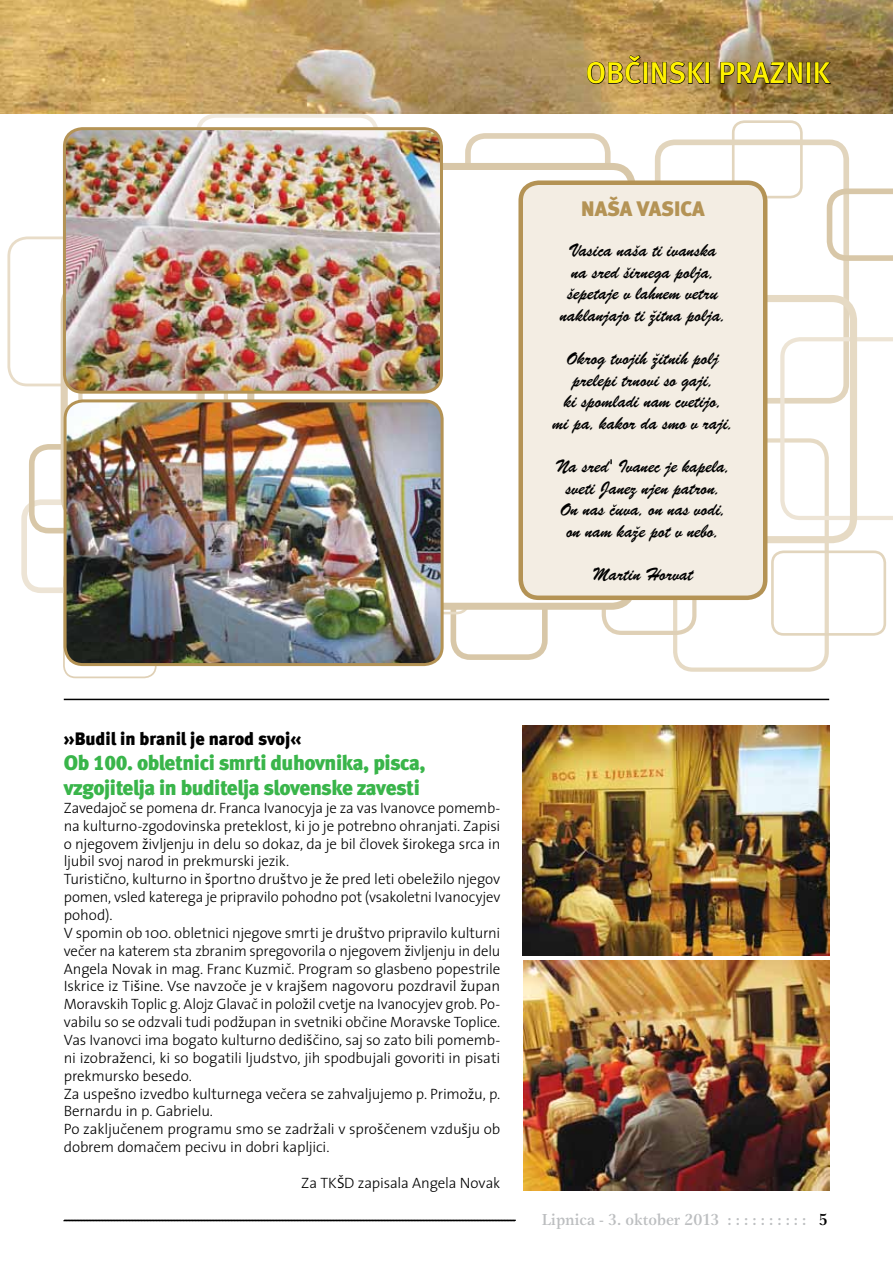
<style>
.page{position:relative;width:893px;height:1263px;background:#fff}
.page>*{position:absolute;margin:0;border:0;box-sizing:border-box;transform-origin:0 0}
.t1{font:30px "Meta Medium CE";color:#fff200}
.t2{font:21px/25.2px "Meta Black CELF";letter-spacing:-.025em;color:#39b54a}
.t3{font:21px "Meta Black CELF";color:#b49355}
.t4{font:18px/21.6px "Brush Script BT";letter-spacing:.005em;color:#000;text-align:center}
.t5{font:18px "Meta Black CELF";color:#000}
.t6{font:500 16.5px "Gamma Itc TEE";color:#bcbec0}
.t7{font:300 15px/17.9px "The Sans OT";letter-spacing:-.01em;color:#000}
.s1{color:#000}
</style>
<div class="page">
<img style="left:0;top:0;width:893px;height:114px">
<svg style="left:587px;top:55px;width:54px;height:29px;background:#9e804c"></svg>
<div style="left:643px;top:62px;width:5px;height:22px;border:1px solid #000"></div>
<svg style="left:651px;top:0;width:54px;height:84px;background:#a28246"></svg>
<div style="left:705px;top:62px;width:5px;height:22px;border:1px solid #000"></div>
<img style="left:720px;top:0;width:83px;height:84px">
<div style="left:806px;top:62px;width:5px;height:22px;border:1px solid #000"></div>
<svg style="left:814px;top:62px;width:17px;height:22px"></svg>
<svg style="left:63px;top:1219px;width:453px;height:2px"></svg>
<hr style="left:64px;top:699px;width:765px;height:1px;background:#000">
<img style="left:523px;top:725px;width:306px;height:230px">
<img style="left:523px;top:961px;width:306px;height:229px">
<div style="left:7px;top:236px;width:117px;height:150px;border:3px solid #d2bc94;border-radius:19px"></div>
<div style="left:451px;top:510px;width:97px;height:150px;border:6px solid #b49355;border-radius:17px"></div>
<div style="left:655px;top:140px;width:194px;height:264px;border:6px solid #c7ad7e;border-radius:17px"></div>
<div style="left:673px;top:438px;width:156px;height:234px;border:4px solid #ceb78d;border-radius:18px"></div>
<svg style="left:780px;top:337px;width:113px;height:183px"></svg>
<svg style="left:827px;top:188px;width:66px;height:73px"></svg>
<div style="left:602px;top:510px;width:94px;height:125px;border:4px solid #c1a470;border-radius:18px"></div>
<div style="left:771px;top:550px;width:115px;height:86px;border:3px solid #c7ad7e;border-radius:11px"></div>
<div style="left:732px;top:120px;width:71px;height:78px;border:3px solid #c7ad7e;border-radius:11px"></div>
<div style="left:63px;top:567px;width:94px;height:111px;border:2px solid #c1a470;border-radius:12px"></div>
<div style="left:465px;top:133px;width:146px;height:102px;border:6px solid #c1a470;border-radius:17px"></div>
<div style="left:21px;top:499px;width:190px;height:94px;border:6px solid #dccbad;border-radius:17px"></div>
<div style="left:251px;top:166px;width:381px;height:440px;background:#fff;border-radius:20px"></div>
<div style="left:647px;top:295px;width:210px;height:248px;border:7px solid #ceb78d;border-radius:22px"></div>
<div style="left:29px;top:444px;width:77px;height:89px;border:6px solid #b49355;border-radius:17px"></div>
<img style="left:64px;top:131px;width:375px;height:261px">
<div style="left:63px;top:127px;width:380px;height:267px;border:3px solid #b49355;border-radius:18px"></div>
<img style="left:65px;top:401px;width:375px;height:263px">
<div style="left:64px;top:399px;width:380px;height:267px;border:3px solid #b49355;border-radius:18px"></div>
<div style="left:521px;top:183px;width:244px;height:415px;background:#f3ede3;border-radius:18px"></div>
<div style="left:518px;top:180px;width:249px;height:420px;border:4px solid #b49355;border-radius:18px"></div>
<h1 class="t1" style="left:586px;top:54px;width:245px">OBČINSKI PRAZNIK</h1>
<h2 class="t3" style="left:581px;top:196px;width:125px">NAŠA VASICA</h2>
<p class="t4" style="left:561px;top:240px;width:166px">Vasica naša ti ivanska na sred širnega polja, šepetaje v lahnem vetru naklanjajo ti žitna polja.</p>
<p class="t4" style="left:553px;top:348px;width:181px">Okrog tvojih žitnih polj prelepi trnovi so gaji,<br>ki spomladi nam cvetijo,<br>mi pa, kakor da smo v raji.</p>
<p class="t4" style="left:556px;top:456px;width:175px">Na sred' Ivanec je kapela, sveti Janez njen patron.<br>On nas čuva, on nas vodi, on nam kaže pot v nebo.</p>
<p class="t4" style="left:593px;top:564px;width:102px">Martin Horvat</p>
<p class="t5" style="left:64px;top:727px;width:239px">»Budil in branil je narod svoj«</p>
<h2 class="t2" style="left:64px;top:750px;width:363px">Ob 100. obletnici smrti duhovnika, pisca, vzgojitelja in buditelja slovenske zavesti</h2>
<p class="t7" style="left:64px;top:798px;width:438px">Zavedajoč se pomena dr. Franca Ivanocyja je za vas Ivanovce pomemb&shy;na kulturno-zgodovinska preteklost, ki jo je potrebno ohranjati. Zapisi o njegovem življenju in delu so dokaz, da je bil človek širokega srca in ljubil svoj narod in prekmurski jezik.<br>Turistično, kulturno in športno društvo je že pred leti obeležilo njegov pomen, vsled katerega je pripravilo pohodno pot (vsakoletni Ivanocyjev pohod).<br>V spomin ob 100. obletnici njegove smrti je društvo pripravilo kulturni večer na katerem sta zbranim spregovorila o njegovem življenju in delu Angela Novak in mag. Franc Kuzmič. Program so glasbeno popestrile Iskrice iz Tišine. Vse navzoče je v krajšem nagovoru pozdravil župan Moravskih Toplic g. Alojz Glavač in položil cvetje na Ivanocyjev grob. Po&shy;vabilu so se odzvali tudi podžupan in svetniki občine Moravske Toplice.<br>Vas Ivanovci ima bogato kulturno dediščino, saj so zato bili pomemb&shy;ni izobraženci, ki so bogatili ljudstvo, jih spodbujali govoriti in pisati prekmursko besedo.<br>Za uspešno izvedbo kulturnega večera se zahvaljujemo p. Primožu, p.<br>Bernardu in p. Gabrielu.<br>Po zaključenem programu smo se zadržali v sproščenem vzdušju ob dobrem domačem pecivu in dobri kapljici.</p>
<p class="t7" style="left:301px;top:1173px;width:201px">Za TKŠD zapisala Angela Novak</p>
<p class="t6" style="left:542px;top:1209px;width:288px">Lipnica - 3. oktober 2013 : : : : : : : : : : <span class="s1">5</span></p>
</div>
